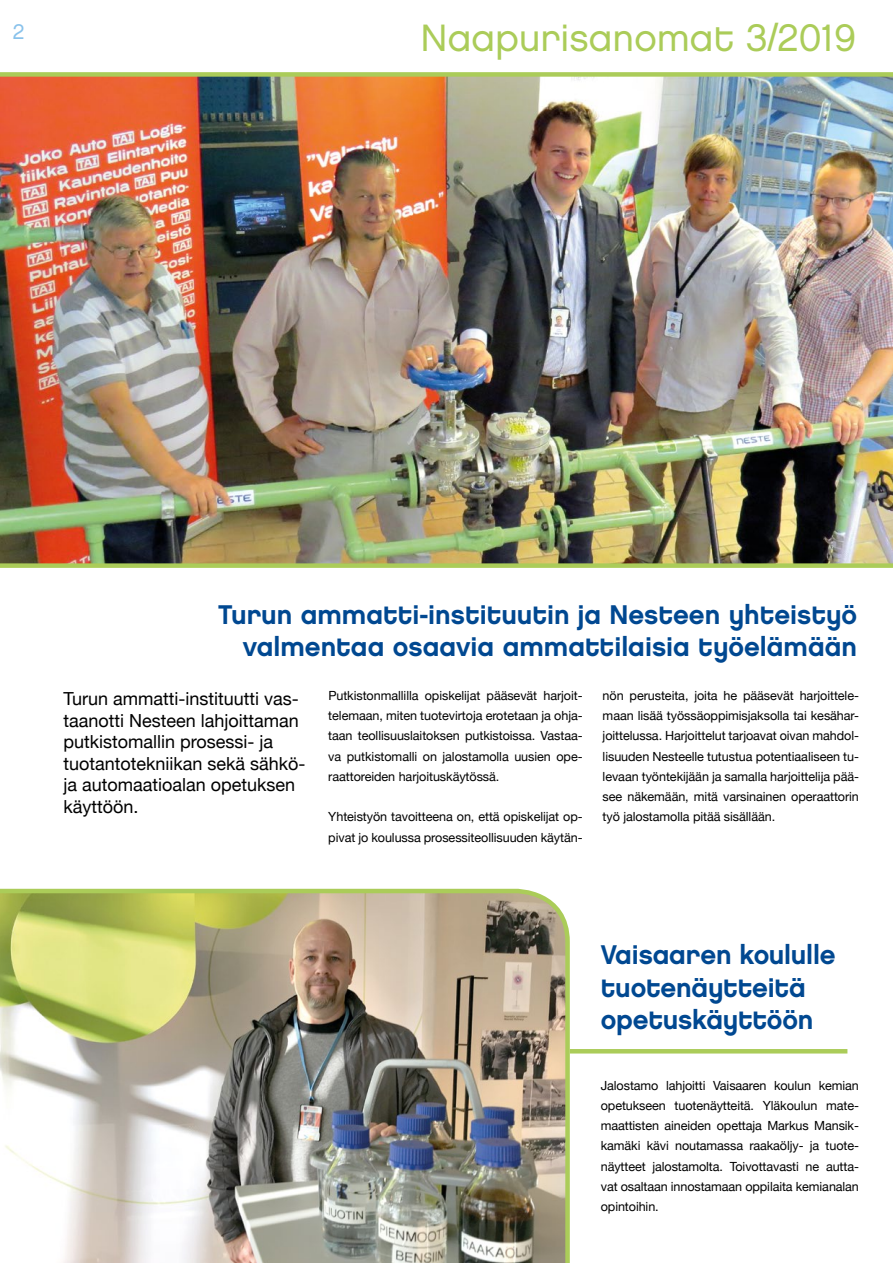
<style>
.page{position:relative;width:893px;height:1263px;background:#fff}
.page>*{position:absolute;margin:0;border:0;box-sizing:border-box;transform-origin:0 0}
.t1{font:38.1px "Chalet London Nineteen Eighty";color:#abcc59}
.t2{font:27px/32.4px "Chalet New York Nineteen Eighty";color:#004891;text-align:right}
.t3{font:21px "Chalet London Nineteen Eighty";color:#89c2eb}
.t4{font:18px/21.6px "Helvetica Neue";color:#000}
.t5{font:12.6px/20.2px "Helvetica Neue";letter-spacing:-.005em;color:#000;text-align:justify}
</style>
<div class="page">
<img style="left:0;top:77px;width:893px;height:491px">
<div style="left:0;top:72px;width:893px;height:5px;background:#abcc59"></div>
<img style="left:0;top:888px;width:572px;height:375px">
<hr style="left:570px;top:1049px;width:277px;height:4px;background:#abcc59">
<h3 class="t3" style="left:13px;top:19px;width:13px">2</h3>
<h1 class="t1" style="left:421px;top:14px;width:437px">Naapurisanomat 3/2019</h1>
<h2 class="t2" style="left:218px;top:598px;width:640px">Turun ammatti-instituutin ja Nesteen yhteistyö valmentaa osaavia ammattilaisia työelämään</h2>
<h3 class="t4" style="left:63px;top:689px;width:244px">Turun ammatti-instituutti vas&shy;taanotti Nesteen lahjoittaman putkistomallin prosessi- ja tuotantotekniikan sekä sähkö&shy;ja automaatioalan opetuksen käyttöön.</h3>
<p class="t5" style="left:328px;top:686px;width:256px">Putkistonmallilla opiskelijat pääsevät harjoit&shy;telemaan, miten tuotevirtoja erotetaan ja ohja&shy;taan teollisuuslaitoksen putkistoissa. Vastaa&shy;va putkistomalli on jalostamolla uusien ope&shy;raattoreiden harjoituskäytössä.</p>
<p class="t5" style="left:328px;top:807px;width:256px">Yhteistyön tavoitteena on, että opiskelijat op&shy;pivat jo koulussa prosessiteollisuuden käytän-</p>
<p class="t5" style="left:603px;top:686px;width:258px">nön perusteita, joita he pääsevät harjoittele&shy;maan lisää työssäoppimisjaksolla tai kesähar&shy;joittelussa. Harjoittelut tarjoavat oivan mahdol&shy;lisuuden Nesteelle tutustua potentiaaliseen tu&shy;levaan työntekijään ja samalla harjoittelija pää&shy;see näkemään, mitä varsinainen operaattorin työ jalostamolla pitää sisällään.</p>
<h2 class="t2" style="left:601px;top:939px;width:236px;text-align:left">Vaisaaren koululle tuotenäytteitä opetuskäyttöön</h2>
<p class="t5" style="left:601px;top:1076px;width:260px">Jalostamo lahjoitti Vaisaaren koulun kemian opetukseen tuotenäytteitä. Yläkoulun mate&shy;maattisten aineiden opettaja Markus Mansik&shy;kamäki kävi noutamassa raakaöljy- ja tuote&shy;näytteet jalostamolta. Toivottavasti ne autta&shy;vat osaltaan innostamaan oppilaita kemianalan opintoihin.</p>
</div>
